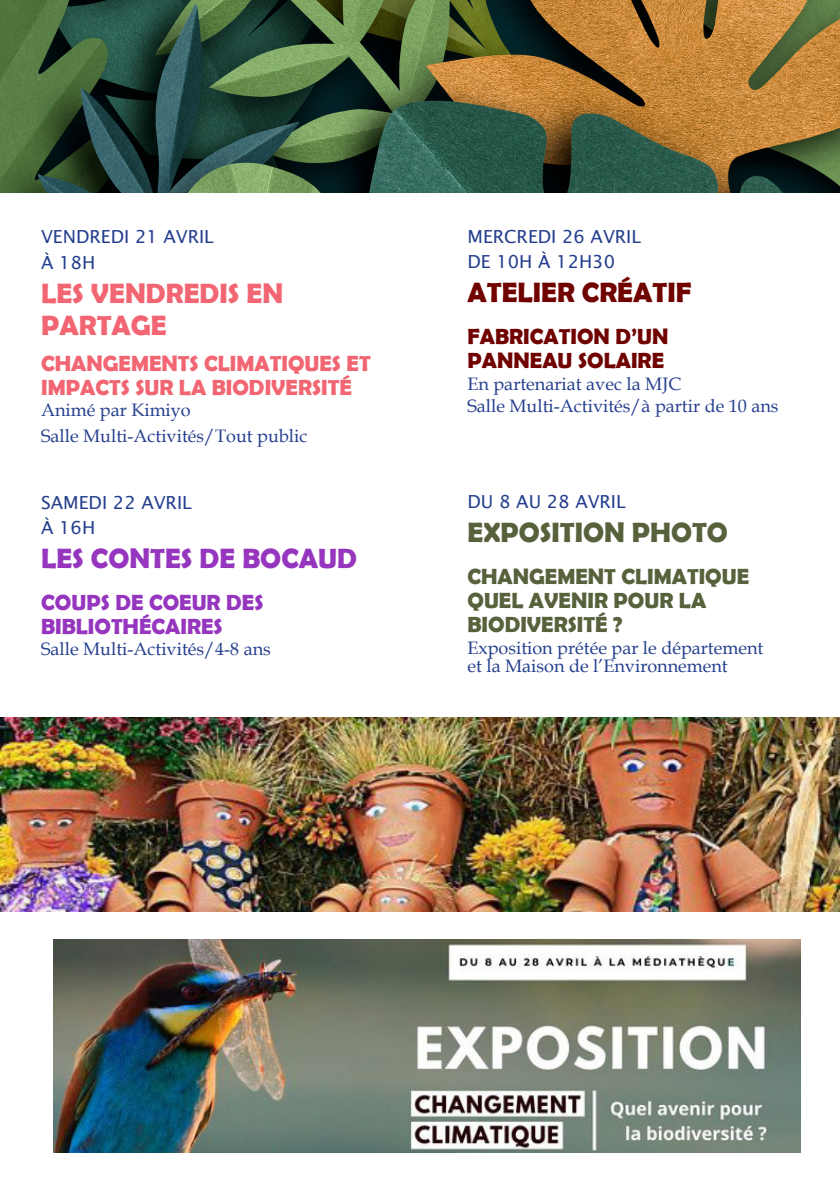
<style>
.page{position:relative;width:840px;height:1191px;background:#fff}
.page>*{position:absolute;margin:0;border:0;box-sizing:border-box;transform-origin:0 0}
.t1{font:700 28px "Berlin Sans FB Demi";color:#f16672}
.t2{font:700 28px "Berlin Sans FB Demi";color:#9636bf}
.t3{font:700 28px "Berlin Sans FB Demi";color:#57613b}
.t4{font:700 28px "Berlin Sans FB Demi";color:#700300}
.t5{font:700 22px "Berlin Sans FB Demi";color:#57613b}
.t6{font:700 22px/24px "Berlin Sans FB Demi";color:#f16672}
.t7{font:700 22px "Berlin Sans FB Demi";color:#9636bf}
.t8{font:700 22px "Berlin Sans FB Demi";color:#700300}
.t9{font:18px "Book Antiqua";color:#253f8e}
.t10{font:18px "Lucida Sans";color:#253f8e}
</style>
<div class="page">
<img style="left:0;top:0;width:839px;height:193px">
<img style="left:54px;top:939px;width:745px;height:213px">
<img style="left:0;top:717px;width:839px;height:194px">
<p class="t10" style="left:41px;top:227px;width:174px">VENDREDI 21 AVRIL</p>
<p class="t10" style="left:41px;top:252px;width:56px">À 18H</p>
<p class="t1" style="left:41px;top:277px;width:243px">LES VENDREDIS EN</p>
<p class="t1" style="left:41px;top:309px;width:127px">PARTAGE</p>
<p class="t6" style="left:41px;top:351px;width:331px">CHANGEMENTS CLIMATIQUES ET<br>IMPACTS SUR LA BIODIVERSITÉ</p>
<p class="t9" style="left:41px;top:398px;width:151px">Animé par Kimiyo</p>
<p class="t9" style="left:41px;top:423px;width:267px">Salle Multi-Activités/Tout public</p>
<p class="t10" style="left:41px;top:492px;width:152px">SAMEDI 22 AVRIL</p>
<p class="t10" style="left:41px;top:517px;width:56px">À 16H</p>
<p class="t2" style="left:41px;top:542px;width:317px">LES CONTES DE BOCAUD</p>
<p class="t7" style="left:41px;top:589px;width:224px">COUPS DE COEUR DES</p>
<p class="t7" style="left:41px;top:613px;width:183px">BIBLIOTHÉCAIRES</p>
<p class="t9" style="left:41px;top:636px;width:231px">Salle Multi-Activités/4-8 ans</p>
<p class="t10" style="left:467px;top:227px;width:175px">MERCREDI 26 AVRIL</p>
<p class="t10" style="left:467px;top:251px;width:149px">DE 10H À 12H30</p>
<p class="t4" style="left:467px;top:276px;width:225px">ATELIER CRÉATIF</p>
<p class="t8" style="left:467px;top:324px;width:202px">FABRICATION D’UN</p>
<p class="t8" style="left:467px;top:348px;width:198px">PANNEAU SOLAIRE</p>
<p class="t9" style="left:467px;top:371px;width:215px">En partenariat avec la MJC</p>
<p class="t9" style="left:467px;top:393px;width:312px">Salle Multi-Activités/à partir de 10 ans</p>
<p class="t10" style="left:467px;top:491px;width:160px">DU 8 AU 28 AVRIL</p>
<p class="t3" style="left:467px;top:516px;width:262px">EXPOSITION PHOTO</p>
<p class="t5" style="left:467px;top:563px;width:283px">CHANGEMENT CLIMATIQUE</p>
<p class="t5" style="left:467px;top:587px;width:240px">QUEL AVENIR POUR LA</p>
<p class="t5" style="left:467px;top:611px;width:156px">BIODIVERSITÉ ?</p>
<p class="t9" style="left:467px;top:635px;width:297px">Exposition prétée par le département</p>
<p class="t9" style="left:467px;top:653px;width:262px">et la Maison de l’Environnement</p>
</div>
